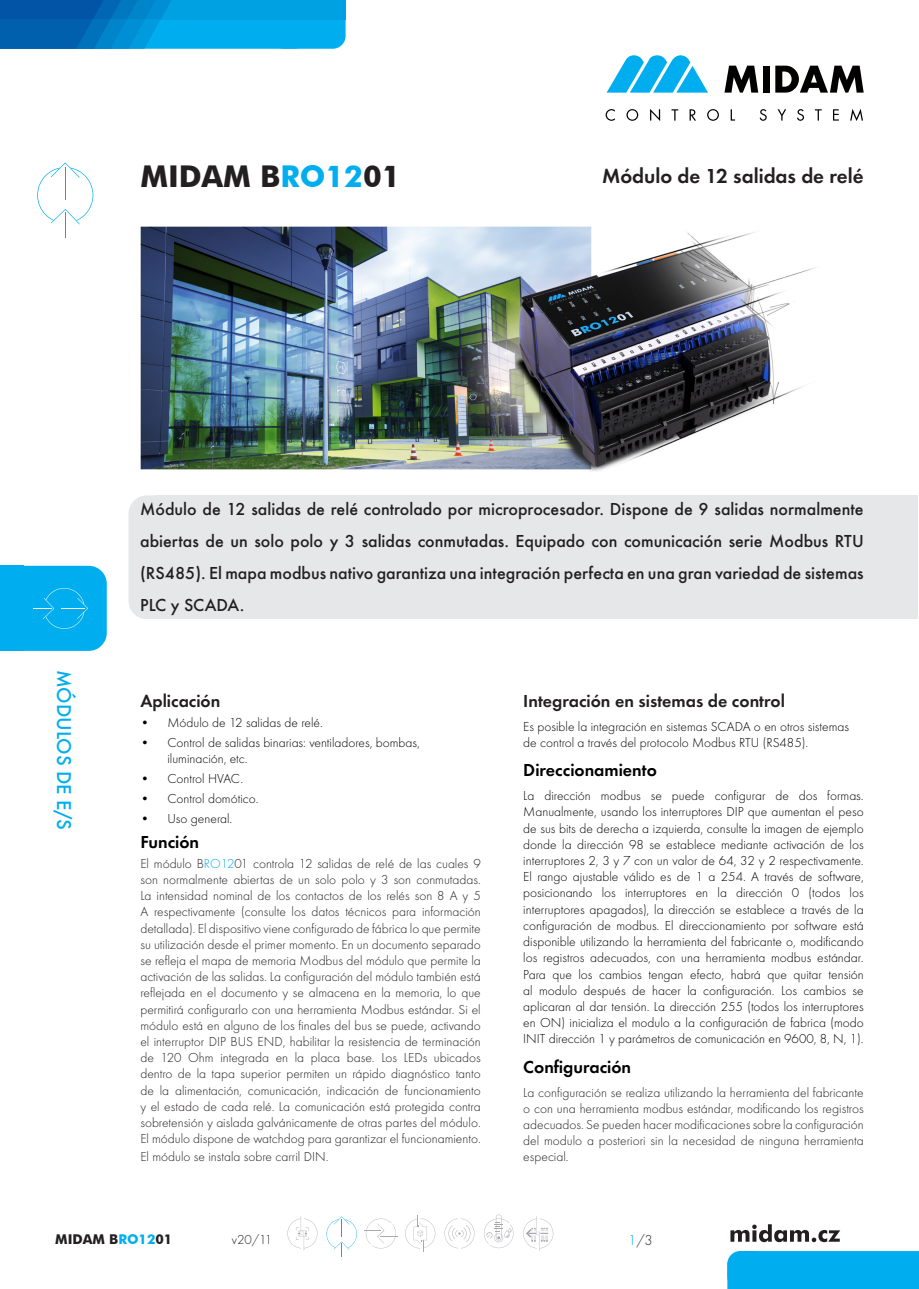
<style>
.page{position:relative;width:919px;height:1289px;background:#fff}
.page>*{position:absolute;margin:0;border:0;box-sizing:border-box;transform-origin:0 0}
.t1{font:700 30px "Futura BT";color:#231f20}
.t2{font:600 21px "Futura TOT";color:#231f20}
.t3{font:500 20.7px "Futura TOT";color:#00aeef}
.t4{font:500 18px/32.1px "Futura TOT";color:#231f20;text-align:justify}
.t5{font:600 18px "Futura TOT";color:#231f20}
.t6{font:600 18px "Futura TOT";color:#000001}
.t7{font:15px "Futura TOT Ligh";color:#231f20}
.t8{font:13.5px/16.2px "Futura TOT Ligh";color:#231f20;text-align:justify}
.t9{font:13.5px/16.2px "Futura TOT Ligh";color:#000001}
.t10{font:700 13.5px "Futura BT";color:#231f20}
.s1{color:#00aeef}
</style>
<div class="page">
<div style="left:0;top:566px;width:107px;height:85px;background:#00aeef;border-radius:18px"></div>
<div style="left:0;top:566px;width:24px;height:85px;background:#00aeef"></div>
<svg style="left:33px;top:588px;width:55px;height:41px"></svg>
<svg style="left:405px;top:1215px;width:30px;height:35px"></svg>
<svg style="left:364px;top:1218px;width:34px;height:30px"></svg>
<svg style="left:287px;top:1216px;width:30px;height:34px"></svg>
<svg style="left:326px;top:1216px;width:31px;height:40px"></svg>
<svg style="left:484px;top:1214px;width:29px;height:34px"></svg>
<svg style="left:444px;top:1218px;width:30px;height:30px"></svg>
<svg style="left:523px;top:1216px;width:30px;height:34px"></svg>
<svg style="left:37px;top:162px;width:56px;height:76px"></svg>
<div style="left:129px;top:495px;width:142px;height:124px;background:#e6e7e9;border-radius:18px"></div>
<div style="left:157px;top:495px;width:761px;height:124px;background:#e6e7e9"></div>
<img style="left:140px;top:226px;width:674px;height:245px">
<svg style="left:606px;top:55px;width:102px;height:38px"></svg>
<svg style="left:724px;top:66px;width:34px;height:27px"></svg>
<div style="left:762px;top:66px;width:7px;height:27px;background:#030000"></div>
<svg style="left:775px;top:66px;width:88px;height:27px"></svg>
<svg style="left:605px;top:109px;width:10px;height:12px"></svg>
<svg style="left:626px;top:109px;width:12px;height:12px"></svg>
<svg style="left:650px;top:109px;width:10px;height:12px"></svg>
<svg style="left:671px;top:109px;width:7px;height:12px"></svg>
<svg style="left:689px;top:109px;width:7px;height:12px"></svg>
<svg style="left:707px;top:109px;width:11px;height:12px"></svg>
<svg style="left:730px;top:109px;width:5px;height:12px"></svg>
<svg style="left:759px;top:109px;width:7px;height:12px"></svg>
<svg style="left:777px;top:109px;width:9px;height:12px"></svg>
<svg style="left:797px;top:109px;width:7px;height:12px"></svg>
<svg style="left:814px;top:109px;width:7px;height:12px"></svg>
<svg style="left:833px;top:109px;width:5px;height:12px"></svg>
<svg style="left:850px;top:109px;width:12px;height:12px"></svg>
<svg style="left:730px;top:1224px;width:110px;height:18px"></svg>
<div style="left:727px;top:1251px;width:191px;height:37px;background:#00aeef"></div>
<div style="left:727px;top:1250px;width:39px;height:38px;background:#00aeef;border-radius:13px"></div>
<div style="left:271px;top:7px;width:74px;height:42px;background:#00aeef;border-radius:13px"></div>
<div style="left:158px;top:0;width:187px;height:19px;background:#00a1e3"></div>
<svg style="left:0;top:0;width:311px;height:49px"></svg>
<h1 class="t1" style="left:140px;top:158px;width:262px">MIDAM B<span class="s1">RO12</span>01</h1>
<h2 class="t2" style="left:602px;top:164px;width:263px">Módulo de 12 salidas de relé</h2>
<h3 class="t3" style="left:76px;top:669px;width:162px;rotate:90deg">MÓDULOS DE E/S</h3>
<p class="t4" style="left:140px;top:493px;width:725px">Communicative f n coil controller with three-stage fan speed and heating/cooling v lves operation.<br>It can work comp etely in autonomous mode or be integrated i to a topology of various SCADA systems. R<span class="s1">UC000</span>11 room un t is the HMI for R<span class="s1">FC017</span>11. The communication between th fan coil</p>
<p class="t4" style="left:140px;top:493px;width:725px">Módulo de 12 salidas de relé controlado por microprocesador. Dispone de 9 salidas normalmente abiertas de un solo polo y 3 salidas conmutadas. Equipado con comunicación serie Modbus RTU (RS485). El mapa modbus nativo garantiza una integración perfecta en una gran variedad de sistemas PLC y SCADA.</p>
<p class="t5" style="left:140px;top:690px;width:81px">Aplicación</p>
<p class="t9" style="left:140px;top:714px;width:184px">• Módulo de 12 salidas de relé.</p>
<p class="t9" style="left:167px;top:734px;width:254px;text-indent:-27px">• Control de salidas binarias: ventiladores, bombas, iluminación, etc.</p>
<p class="t9" style="left:140px;top:770px;width:104px">• Control HVAC.</p>
<p class="t9" style="left:140px;top:790px;width:120px">• Control domótico.</p>
<p class="t9" style="left:140px;top:810px;width:93px">• Uso general.</p>
<p class="t6" style="left:140px;top:831px;width:60px">Función</p>
<p class="t8" style="left:140px;top:855px;width:342px">El módulo B<span class="s1">RO12</span>01 controla 12 salidas de relé de las cuales 9 son normalmente abiertas de un solo polo y 3 son conmutadas.<br>La intensidad nominal de los contactos de los relés son 8 A y 5<br>A respectivamente (consulte los datos técnicos para información detallada). El dispositivo viene configurado de fábrica lo que permite su utilización desde el primer momento. En un documento separado se refleja el mapa de memoria Modbus del módulo que permite la activación de las salidas. La configuración del módulo también está reflejada en el documento y se almacena en la memoria, lo que permitirá configurarlo con una herramienta Modbus estándar. Si el módulo está en alguno de los finales del bus se puede, activando el interruptor DIP BUS END, habilitar la resistencia de terminación de 120 Ohm integrada en la placa base. Los LEDs ubicados dentro de la tapa superior permiten un rápido diagnóstico tanto de la alimentación, comunicación, indicación de funcionamiento y el estado de cada relé. La comunicación está protegida contra sobretensión y aislada galvánicamente de otras partes del módulo.<br>El módulo dispone de watchdog para garantizar el funcionamiento.</p>
<p class="t8" style="left:140px;top:1148px;width:190px">El módulo se instala sobre carril DIN.</p>
<p class="t5" style="left:523px;top:690px;width:263px">Integración en sistemas de control</p>
<p class="t9" style="left:523px;top:718px;width:327px">Es posible la integración en sistemas SCADA o en otros sistemas de control a través del protocolo Modbus RTU (RS485).</p>
<p class="t6" style="left:523px;top:759px;width:135px">Direccionamiento</p>
<p class="t9" style="left:523px;top:787px;width:342px;text-align:justify">La dirección modbus se puede configurar de dos formas.<br>Manualmente, usando los interruptores DIP que aumentan el peso de sus bits de derecha a izquierda, consulte la imagen de ejemplo donde la dirección 98 se establece mediante activación de los interruptores 2, 3 y 7 con un valor de 64, 32 y 2 respectivamente.<br>El rango ajustable válido es de 1 a 254. A través de software, posicionando los interruptores en la dirección 0 (todos los interruptores apagados), la dirección se establece a través de la configuración de modbus. El direccionamiento por software está disponible utilizando la herramienta del fabricante o, modificando los registros adecuados, con una herramienta modbus estándar.<br>Para que los cambios tengan efecto, habrá que quitar tensión al modulo después de hacer la configuración. Los cambios se aplicaran al dar tensión. La dirección 255 (todos los interruptores en ON) inicializa el modulo a la configuración de fabrica (modo INIT dirección 1 y parámetros de comunicación en 9600, 8, N, 1).</p>
<p class="t6" style="left:523px;top:1055px;width:109px">Configuración</p>
<p class="t8" style="left:523px;top:1084px;width:342px">La configuración se realiza utilizando la herramienta del fabricante o con una herramienta modbus estándar, modificando los registros adecuados. Se pueden hacer modificaciones sobre la configuración del modulo a posteriori sin la necesidad de ninguna herramienta especial.</p>
<p class="t10" style="left:55px;top:1230px;width:119px">MIDAM B<span class="s1">RO12</span>01</p>
<p class="t8" style="left:232px;top:1230px;width:42px">v20/11</p>
<p class="t7" style="left:628px;top:1231px;width:26px"><span class="s1">1</span>/3</p>
</div>
